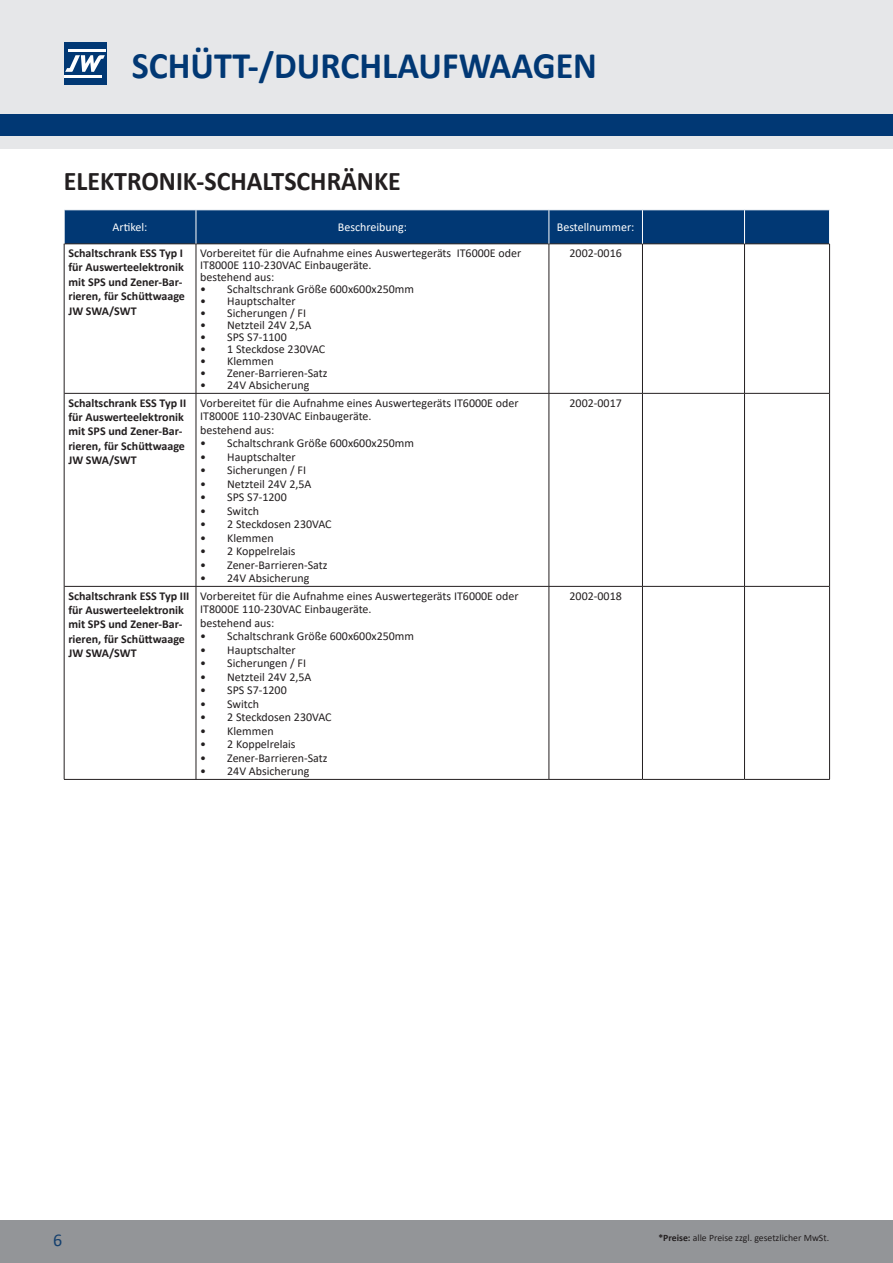
<style>
.page{position:relative;width:893px;height:1263px;background:#fff}
.page>*{position:absolute;margin:0;border:0;box-sizing:border-box;transform-origin:0 0}
.t1{font:700 37.5px "Calibri";color:#013874;scale:.96 1}
.Überschrift_1{font:700 27px "Calibri";color:#231f20;scale:.96 1}
.t2{font:18px "Calibri";color:#15406e}
.Standard_links{font:12px/13.5px "Calibri";color:#231f20}
.Standard_fett{font:700 12px/14.4px "Calibri";color:#231f20}
.t3{font:12px "Calibri";color:#fff}
.t4{font:9.75px "Calibri";color:#231f20}
.s1{font-weight:700}
</style>
<div class="page">
<div style="left:0;top:0;width:893px;height:115px;background:#e6e7e9"></div>
<div style="left:0;top:115px;width:893px;height:21px;background:#013874"></div>
<div style="left:0;top:136px;width:893px;height:13px;background:#e6e7e9"></div>
<div style="left:64px;top:43px;width:42px;height:42px;background:#013874"></div>
<hr style="left:69px;top:50px;width:37px;height:2px;background:#fff">
<hr style="left:64px;top:75px;width:38px;height:3px;background:#fff">
<svg style="left:65px;top:55px;width:40px;height:17px"></svg>
<div style="left:0;top:1220px;width:893px;height:43px;background:#939598"></div>
<div style="left:65px;top:210px;width:764px;height:34px;background:#013874"></div>
<hr style="left:64px;top:244px;width:132px;height:1px;background:#231f20">
<hr style="left:196px;top:244px;width:353px;height:1px;background:#231f20">
<hr style="left:549px;top:244px;width:93px;height:1px;background:#231f20">
<hr style="left:642px;top:244px;width:102px;height:1px;background:#231f20">
<hr style="left:744px;top:244px;width:86px;height:1px;background:#231f20">
<hr style="left:64px;top:393px;width:132px;height:1px;background:#231f20">
<hr style="left:196px;top:393px;width:353px;height:1px;background:#231f20">
<hr style="left:549px;top:393px;width:93px;height:1px;background:#231f20">
<hr style="left:642px;top:393px;width:102px;height:1px;background:#231f20">
<hr style="left:744px;top:393px;width:85px;height:1px;background:#231f20">
<hr style="left:64px;top:586px;width:132px;height:1px;background:#231f20">
<hr style="left:196px;top:586px;width:353px;height:1px;background:#231f20">
<hr style="left:549px;top:586px;width:93px;height:1px;background:#231f20">
<hr style="left:642px;top:586px;width:102px;height:1px;background:#231f20">
<hr style="left:744px;top:586px;width:85px;height:1px;background:#231f20">
<hr style="left:64px;top:779px;width:132px;height:1px;background:#231f20">
<hr style="left:196px;top:779px;width:353px;height:1px;background:#231f20">
<hr style="left:549px;top:779px;width:93px;height:1px;background:#231f20">
<hr style="left:642px;top:779px;width:102px;height:1px;background:#231f20">
<hr style="left:744px;top:779px;width:86px;height:1px;background:#231f20">
<hr style="left:64px;top:244px;width:1px;height:149px;background:#231f20">
<hr style="left:196px;top:244px;width:1px;height:149px;background:#231f20">
<hr style="left:549px;top:244px;width:1px;height:149px;background:#231f20">
<hr style="left:642px;top:244px;width:1px;height:149px;background:#231f20">
<hr style="left:744px;top:244px;width:1px;height:149px;background:#231f20">
<hr style="left:829px;top:244px;width:1px;height:149px;background:#231f20">
<hr style="left:64px;top:393px;width:1px;height:193px;background:#231f20">
<hr style="left:196px;top:393px;width:1px;height:193px;background:#231f20">
<hr style="left:549px;top:393px;width:1px;height:193px;background:#231f20">
<hr style="left:642px;top:393px;width:1px;height:193px;background:#231f20">
<hr style="left:744px;top:393px;width:1px;height:193px;background:#231f20">
<hr style="left:829px;top:393px;width:1px;height:193px;background:#231f20">
<hr style="left:64px;top:586px;width:1px;height:193px;background:#231f20">
<hr style="left:196px;top:586px;width:1px;height:193px;background:#231f20">
<hr style="left:549px;top:586px;width:1px;height:193px;background:#231f20">
<hr style="left:642px;top:586px;width:1px;height:193px;background:#231f20">
<hr style="left:744px;top:586px;width:1px;height:193px;background:#231f20">
<hr style="left:829px;top:586px;width:1px;height:193px;background:#231f20">
<hr style="left:196px;top:210px;width:1px;height:34px;background:#fff">
<hr style="left:549px;top:210px;width:1px;height:34px;background:#fff">
<hr style="left:642px;top:210px;width:1px;height:34px;background:#fff">
<hr style="left:744px;top:210px;width:1px;height:34px;background:#fff">
<h1 class="t1" style="left:132px;top:39px;width:486px">SCHÜTT-/DURCHLAUFWAAGEN</h1>
<p class="Überschrift_1" style="left:64px;top:162px;width:353px">ELEKTRONIK-SCHALTSCHRÄNKE</p>
<p class="t3" style="left:113px;top:219px;width:36px">Artikel:</p>
<p class="t3" style="left:338px;top:219px;width:71px">Beschreibung:</p>
<p class="t3" style="left:557px;top:219px;width:79px">Bestellnummer:</p>
<p class="Standard_fett" style="left:68px;top:246px;width:118px">Schaltschrank ESS Typ I für Auswerteelektronik mit SPS und Zener-Bar&shy;rieren, für Schüttwaage<br>JW SWA/SWT</p>
<p class="Standard_links" style="left:200px;top:247px;width:323px;line-height:12px">Vorbereitet für die Aufnahme eines Auswertegeräts IT6000E oder<br>IT8000E 110-230VAC Einbaugeräte.</p>
<p class="Standard_links" style="left:569px;top:246px;width:54px">2002-0016</p>
<p class="Standard_links" style="left:200px;top:270px;width:76px">bestehend aus:</p>
<p class="Standard_links" style="left:200px;top:282px;width:215px">• Schaltschrank Größe 600x600x250mm</p>
<p class="Standard_links" style="left:200px;top:294px;width:97px">• Hauptschalter</p>
<p class="Standard_links" style="left:200px;top:306px;width:107px">• Sicherungen / FI</p>
<p class="Standard_links" style="left:200px;top:318px;width:113px">• Netzteil 24V 2,5A</p>
<p class="Standard_links" style="left:200px;top:330px;width:88px">• SPS S7-1100</p>
<p class="Standard_links" style="left:200px;top:342px;width:127px">• 1 Steckdose 230VAC</p>
<p class="Standard_links" style="left:200px;top:354px;width:75px">• Klemmen</p>
<p class="Standard_links" style="left:200px;top:366px;width:129px">• Zener-Barrieren-Satz</p>
<p class="Standard_links" style="left:200px;top:378px;width:111px">• 24V Absicherung</p>
<p class="Standard_fett" style="left:68px;top:395px;width:119px">Schaltschrank ESS Typ II für Auswerteelektronik mit SPS und Zener-Bar&shy;rieren, für Schüttwaage<br>JW SWA/SWT</p>
<p class="Standard_links" style="left:200px;top:396px;width:320px">Vorbereitet für die Aufnahme eines Auswertegeräts IT6000E oder<br>IT8000E 110-230VAC Einbaugeräte.</p>
<p class="Standard_links" style="left:200px;top:423px;width:76px">bestehend aus:</p>
<p class="Standard_links" style="left:200px;top:436px;width:215px">• Schaltschrank Größe 600x600x250mm</p>
<p class="Standard_links" style="left:200px;top:450px;width:97px">• Hauptschalter</p>
<p class="Standard_links" style="left:200px;top:463px;width:107px">• Sicherungen / FI</p>
<p class="Standard_links" style="left:200px;top:477px;width:113px">• Netzteil 24V 2,5A</p>
<p class="Standard_links" style="left:200px;top:490px;width:88px">• SPS S7-1200</p>
<p class="Standard_links" style="left:200px;top:504px;width:60px">• Switch</p>
<p class="Standard_links" style="left:200px;top:517px;width:133px">• 2 Steckdosen 230VAC</p>
<p class="Standard_links" style="left:200px;top:531px;width:75px">• Klemmen</p>
<p class="Standard_links" style="left:200px;top:544px;width:97px">• 2 Koppelrelais</p>
<p class="Standard_links" style="left:200px;top:558px;width:129px">• Zener-Barrieren-Satz</p>
<p class="Standard_links" style="left:200px;top:571px;width:111px">• 24V Absicherung</p>
<p class="Standard_fett" style="left:68px;top:588px;width:123px">Schaltschrank ESS Typ III für Auswerteelektronik mit SPS und Zener-Bar&shy;rieren, für Schüttwaage<br>JW SWA/SWT</p>
<p class="Standard_links" style="left:200px;top:589px;width:320px">Vorbereitet für die Aufnahme eines Auswertegeräts IT6000E oder<br>IT8000E 110-230VAC Einbaugeräte.</p>
<p class="Standard_links" style="left:200px;top:616px;width:76px">bestehend aus:</p>
<p class="Standard_links" style="left:200px;top:629px;width:215px">• Schaltschrank Größe 600x600x250mm</p>
<p class="Standard_links" style="left:200px;top:643px;width:97px">• Hauptschalter</p>
<p class="Standard_links" style="left:200px;top:656px;width:107px">• Sicherungen / FI</p>
<p class="Standard_links" style="left:200px;top:670px;width:113px">• Netzteil 24V 2,5A</p>
<p class="Standard_links" style="left:200px;top:683px;width:88px">• SPS S7-1200</p>
<p class="Standard_links" style="left:200px;top:697px;width:60px">• Switch</p>
<p class="Standard_links" style="left:200px;top:710px;width:133px">• 2 Steckdosen 230VAC</p>
<p class="Standard_links" style="left:200px;top:724px;width:75px">• Klemmen</p>
<p class="Standard_links" style="left:200px;top:737px;width:97px">• 2 Koppelrelais</p>
<p class="Standard_links" style="left:200px;top:751px;width:129px">• Zener-Barrieren-Satz</p>
<p class="Standard_links" style="left:200px;top:764px;width:111px">• 24V Absicherung</p>
<p class="Standard_links" style="left:569px;top:396px;width:54px">2002-0017</p>
<p class="Standard_links" style="left:569px;top:589px;width:54px">2002-0018</p>
<h3 class="t2" style="left:53px;top:1227px;width:11px">6</h3>
<p class="t4" style="left:658px;top:1230px;width:172px"><span class="s1">*Preise:</span> alle Preise zzgl. gesetzlicher MwSt.</p>
</div>
